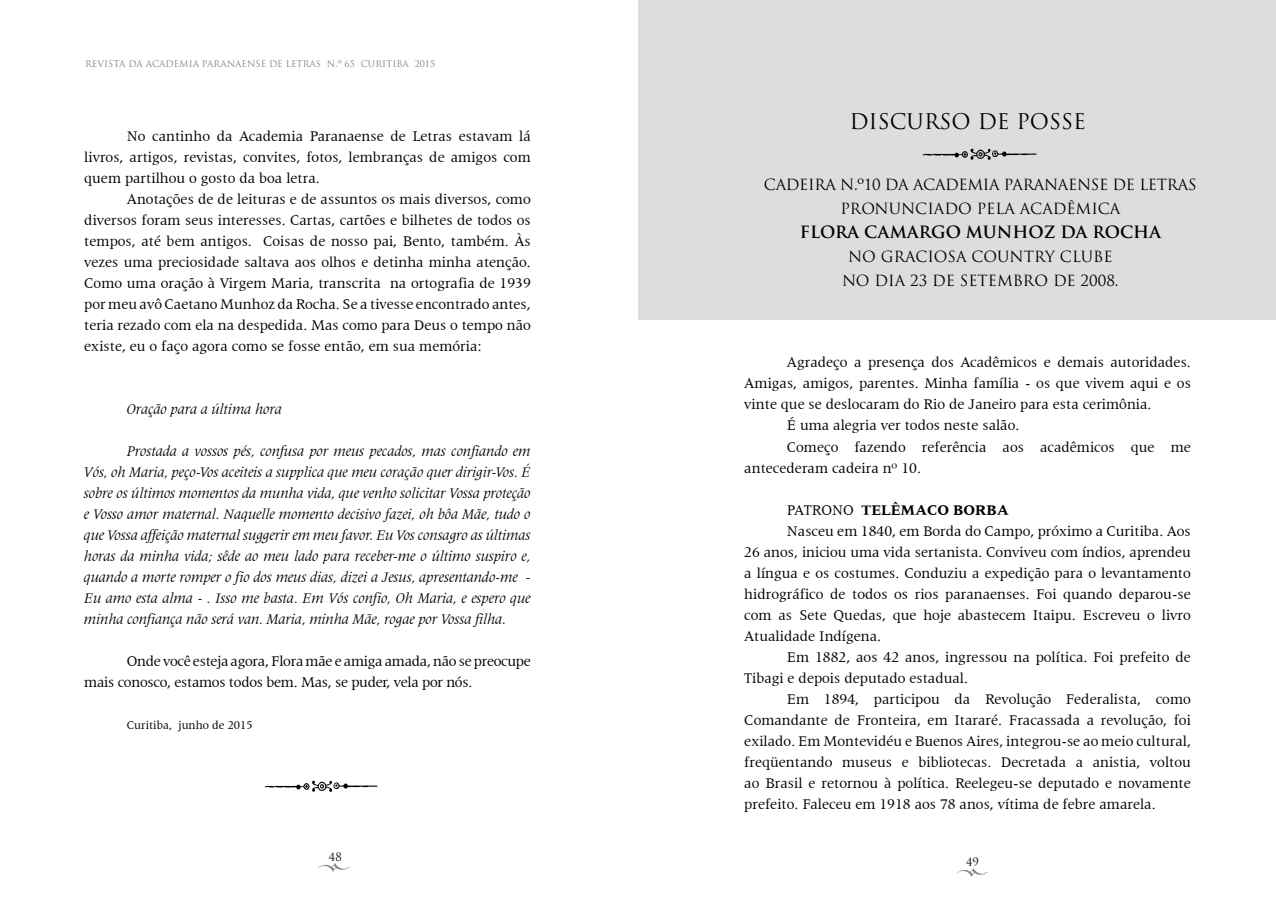
<style>
.page{position:relative;width:1276px;height:915px;background:#fff}
.page>*{position:absolute;margin:0;border:0;box-sizing:border-box;transform-origin:0 0}
.t1{font:21px "Trajan Pro";color:#000}
.t2{font:700 16.5px "Trajan Pro";color:#000}
.t3{font:15px/21px "Latin 725 BT";color:#000;text-align:justify}
.t4{font:italic 15px/21px "Latin 725 BT";color:#000;text-align:justify}
.t5{font:15px/24px "Trajan Pro";letter-spacing:-.01em;color:#000;text-align:center}
.t6{font:15px/21px "Latin 725 BT";letter-spacing:-.02em;color:#000}
.t7{font:700 15px "Latin 725 BT";color:#000}
.t8{font:12px "Latin 725 BT";color:#000}
.t9{font:11.25px "Trajan Pro";color:#000}
.t10{font:9px "Trajan Pro";color:#808284}
.s1{font-weight:400}
</style>
<div class="page">
<img style="left:319px;top:863px;width:30px;height:8px">
<img style="left:958px;top:868px;width:29px;height:7px">
<img style="left:264px;top:780px;width:114px;height:12px">
<div style="left:638px;top:0;width:638px;height:319px;background:#dcddde"></div>
<img style="left:922px;top:148px;width:115px;height:12px">
<p class="t10" style="left:85px;top:58px;width:352px">REVISTA DA ACADEMIA PARANAENSE DE LETRAS N.º 65 CURITIBA 2015</p>
<p class="t3" style="left:84px;top:125px;width:448px;text-indent:43px">No cantinho da Academia Paranaense de Letras estavam lá livros, artigos, revistas, convites, fotos, lembranças de amigos com quem partilhou o gosto da boa letra.</p>
<p class="t3" style="left:84px;top:188px;width:448px;text-indent:43px">Anotações de de leituras e de assuntos os mais diversos, como diversos foram seus interesses. Cartas, cartões e bilhetes de todos os tempos, até bem antigos. Coisas de nosso pai, Bento, também. Às vezes uma preciosidade saltava aos olhos e detinha minha atenção.<br>Como uma oração à Virgem Maria, transcrita na ortografia de 1939 por meu avô Caetano Munhoz da Rocha. Se a tivesse encontrado antes, teria rezado com ela na despedida. Mas como para Deus o tempo não existe, eu o faço agora como se fosse então, em sua memória:</p>
<p class="t4" style="left:127px;top:398px;width:157px">Oração para a última hora</p>
<p class="t4" style="left:84px;top:440px;width:448px;text-indent:43px">Prostada a vossos pés, confusa por meus pecados, mas confiando em Vós, oh Maria, peço-Vos aceiteis a supplica que meu coração quer dirigir-Vos. É sobre os últimos momentos da munha vida, que venho solicitar Vossa proteção e Vosso amor maternal. Naquelle momento decisivo fazei, oh bôa Mãe, tudo o que Vossa affeição maternal suggerir em meu favor. Eu Vos consagro as últimas horas da minha vida; sêde ao meu lado para receber-me o último suspiro e, quando a morte romper o fio dos meus dias, dizei a Jesus, apresentando-me - Eu amo esta alma - . Isso me basta. Em Vós confio, Oh Maria, e espero que minha confiança não será van. Maria, minha Mãe, rogae por Vossa filha.</p>
<p class="t6" style="left:84px;top:650px;width:448px;text-indent:43px">Onde você esteja agora, Flora mãe e amiga amada, não se preocupe mais conosco, estamos todos bem. Mas, se puder, vela por nós.</p>
<p class="t8" style="left:127px;top:718px;width:127px">Curitiba, junho de 2015</p>
<p class="t9" style="left:329px;top:849px;width:14px">48</p>
<h1 class="t1" style="left:849px;top:107px;width:238px">DISCURSO DE POSSE</h1>
<p class="t5" style="left:764px;top:173px;width:434px">CADEIRA N.º10 DA ACADEMIA PARANAENSE DE LETRAS<br>PRONUNCIADO PELA ACADÊMICA</p>
<p class="t2" style="left:800px;top:222px;width:362px">FLORA CAMARGO MUNHOZ DA ROCHA</p>
<p class="t5" style="left:842px;top:245px;width:278px">NO GRACIOSA COUNTRY CLUBE<br>NO DIA 23 DE SETEMBRO DE 2008.</p>
<p class="t3" style="left:787px;top:352px;width:405px">Agradeço a presença dos Acadêmicos e demais autoridades.</p>
<p class="t3" style="left:744px;top:373px;width:448px">Amigas, amigos, parentes. Minha família - os que vivem aqui e os</p>
<p class="t3" style="left:744px;top:394px;width:409px">vinte que se deslocaram do Rio de Janeiro para esta cerimônia.</p>
<p class="t3" style="left:787px;top:415px;width:234px">É uma alegria ver todos neste salão.</p>
<p class="t3" style="left:787px;top:436px;width:405px">Começo fazendo referência aos acadêmicos que me</p>
<p class="t3" style="left:744px;top:457px;width:178px">antecederam cadeira nº 10.</p>
<p class="t7" style="left:787px;top:501px;width:223px"><span class="s1">PATRONO</span> TELÊMACO BORBA</p>
<p class="t3" style="left:787px;top:520px;width:405px">Nasceu em 1840, em Borda do Campo, próximo a Curitiba. Aos</p>
<p class="t3" style="left:744px;top:541px;width:448px">26 anos, iniciou uma vida sertanista. Conviveu com índios, aprendeu</p>
<p class="t3" style="left:744px;top:562px;width:448px">a língua e os costumes. Conduziu a expedição para o levantamento</p>
<p class="t3" style="left:744px;top:583px;width:448px">hidrográfico de todos os rios paranaenses. Foi quando deparou-se</p>
<p class="t3" style="left:744px;top:604px;width:448px">com as Sete Quedas, que hoje abastecem Itaipu. Escreveu o livro</p>
<p class="t3" style="left:744px;top:625px;width:138px">Atualidade Indígena.</p>
<p class="t3" style="left:787px;top:646px;width:405px">Em 1882, aos 42 anos, ingressou na política. Foi prefeito de</p>
<p class="t3" style="left:744px;top:667px;width:225px">Tibagi e depois deputado estadual.</p>
<p class="t3" style="left:787px;top:688px;width:405px">Em 1894, participou da Revolução Federalista, como</p>
<p class="t3" style="left:744px;top:709px;width:448px">Comandante de Fronteira, em Itararé. Fracassada a revolução, foi</p>
<p class="t3" style="left:744px;top:730px;width:448px">exilado. Em Montevidéu e Buenos Aires, integrou-se ao meio cultural,</p>
<p class="t3" style="left:744px;top:751px;width:448px">freqüentando museus e bibliotecas. Decretada a anistia, voltou</p>
<p class="t3" style="left:744px;top:772px;width:448px">ao Brasil e retornou à política. Reelegeu-se deputado e novamente</p>
<p class="t3" style="left:744px;top:793px;width:413px">prefeito. Faleceu em 1918 aos 78 anos, vítima de febre amarela.</p>
<p class="t9" style="left:966px;top:854px;width:14px">49</p>
</div>
